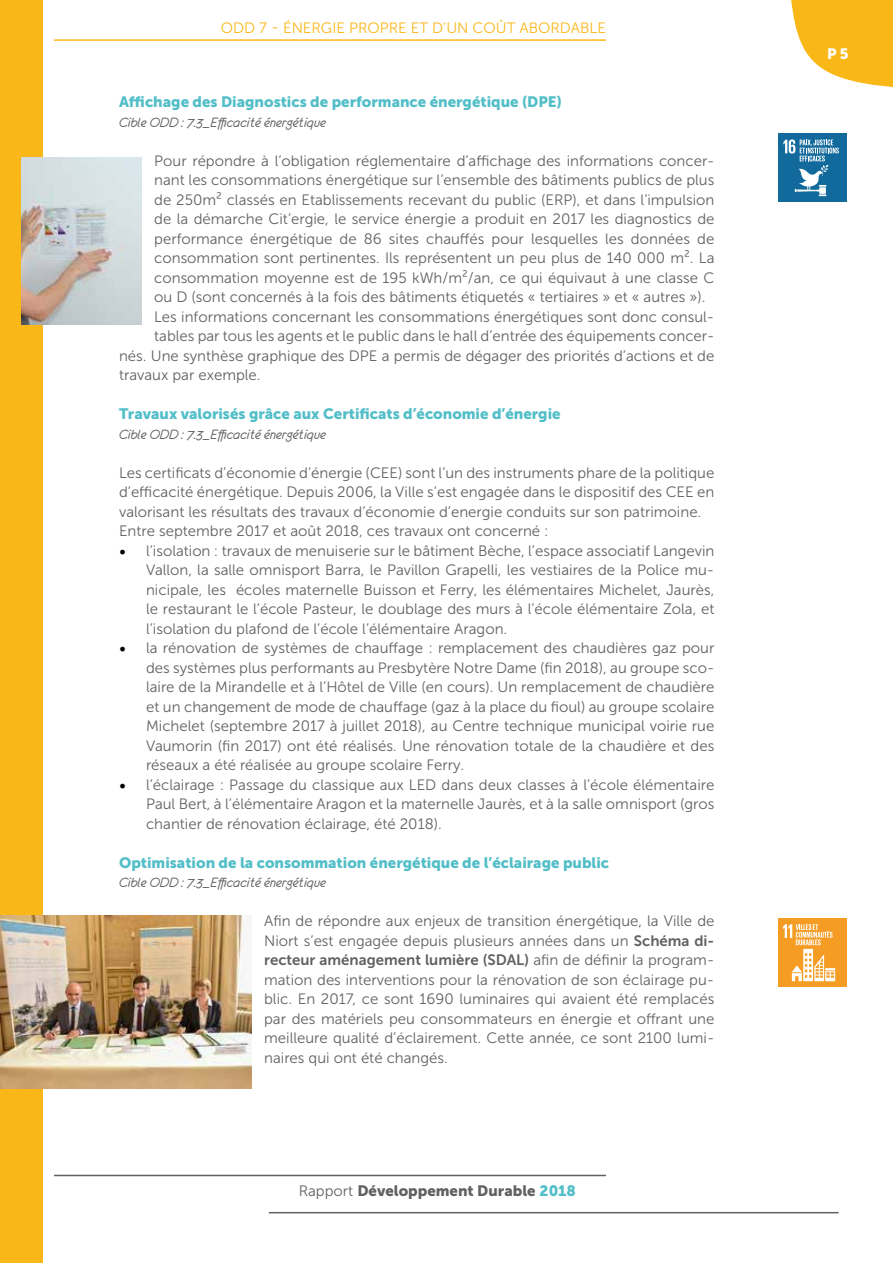
<style>
.page{position:relative;width:893px;height:1263px;background:#fff}
.page>*{position:absolute;margin:0;border:0;box-sizing:border-box;transform-origin:0 0}
.t1{font:15px/19.5px "Museo Sans 300";color:#626161;text-align:justify}
.t2{font:15px "Museo Sans 900";color:#52bec8}
.t3{font:15px "Eurofurenceitalic";color:#626161}
.t4{font:15px "Museo Sans 700";color:#626161}
.t5{font:15px "Museo Sans 300";color:#fab718}
.t6{font:15px "Museo Sans 900";color:#626161}
.t7{font:15px "Museo Sans 900";color:#fff}
.s1{font-family:"Minion Pro";font-size:18px;color:#000}
.s2{font-family:"Museo Sans 700"}
.s3{font-family:"Museo Sans 300"}
.s4{color:#52bec8}
</style>
<div class="page">
<hr style="left:54px;top:1175px;width:552px;height:1px;background:#626161">
<hr style="left:269px;top:1212px;width:569px;height:1px;background:#626161">
<svg style="left:791px;top:0;width:102px;height:87px"></svg>
<div style="left:0;top:0;width:43px;height:1263px;background:#fab718"></div>
<hr style="left:54px;top:39px;width:552px;height:2px;background:#fab718">
<div style="left:778px;top:134px;width:68px;height:68px;background:#11699c"></div>
<svg style="left:783px;top:139px;width:56px;height:57px"></svg>
<div style="left:778px;top:918px;width:68px;height:68px;background:#f59c24"></div>
<svg style="left:783px;top:924px;width:52px;height:57px"></svg>
<img style="left:21px;top:157px;width:120px;height:168px">
<img style="left:0;top:916px;width:251px;height:173px">
<p class="t5" style="left:221px;top:19px;width:387px">ODD 7 - ÉNERGIE PROPRE ET D’UN COÛT ABORDABLE</p>
<p class="t2" style="left:119px;top:94px;width:444px">Affichage des Diagnostics de performance énergétique (DPE)</p>
<p class="t3" style="left:119px;top:115px;width:208px">Cible ODD : 7.3_Efficacité énergétique</p>
<p class="t1" style="left:154px;top:151px;width:562px">Pour répondre à l’obligation réglementaire d’affichage des informations concer-</p>
<p class="t1" style="left:154px;top:170px;width:562px">nant les consommations énergétique sur l’ensemble des bâtiments publics de plus</p>
<p class="t1" style="left:154px;top:190px;width:562px">de 250m² classés en Etablissements recevant du public (ERP), et dans l’impulsion</p>
<p class="t1" style="left:154px;top:209px;width:562px">de la démarche Cit’ergie, le service énergie a produit en 2017 les diagnostics de</p>
<p class="t1" style="left:154px;top:229px;width:562px">performance énergétique de 86 sites chauffés pour lesquelles les données de</p>
<p class="t1" style="left:154px;top:248px;width:562px">consommation sont pertinentes. Ils représentent un peu plus de 140 000 m². La</p>
<p class="t1" style="left:154px;top:268px;width:562px">consommation moyenne est de 195 kWh/m²/an, ce qui équivaut à une classe C</p>
<p class="t1" style="left:154px;top:287px;width:553px">ou D (sont concernés à la fois des bâtiments étiquetés « tertiaires » et « autres »).</p>
<p class="t1" style="left:154px;top:307px;width:562px">Les informations concernant les consommations énergétiques sont donc consul-</p>
<p class="t1" style="left:154px;top:326px;width:562px">tables par tous les agents et le public dans le hall d’entrée des équipements concer-</p>
<p class="t1" style="left:119px;top:346px;width:597px">nés. Une synthèse graphique des DPE a permis de dégager des priorités d’actions et de</p>
<p class="t1" style="left:119px;top:365px;width:143px">travaux par exemple.</p>
<p class="t2" style="left:119px;top:406px;width:443px">Travaux valorisés grâce aux Certificats d’économie d’énergie</p>
<p class="t3" style="left:119px;top:427px;width:208px">Cible ODD : 7.3_Efficacité énergétique</p>
<p class="t1" style="left:119px;top:463px;width:597px;text-align:left">Les certificats d’économie d’énergie (CEE) sont l’un des instruments phare de la politique d’efficacité énergétique. Depuis 2006, la Ville s’est engagée dans le dispositif des CEE en valorisant les résultats des travaux d’économie d’energie conduits sur son patrimoine.<br>Entre septembre 2017 et août 2018, ces travaux ont concerné :</p>
<p class="t1" style="left:146px;top:541px;width:570px;text-indent:-27px"><span class="s1">•</span> l’isolation : travaux de menuiserie sur le bâtiment Bèche, l’espace associatif Langevin Vallon, la salle omnisport Barra, le Pavillon Grapelli, les vestiaires de la Police mu&shy;nicipale, les écoles maternelle Buisson et Ferry, les élémentaires Michelet, Jaurès, le restaurant le l’école Pasteur, le doublage des murs à l’école élémentaire Zola, et l’isolation du plafond de l’école l’élémentaire Aragon.</p>
<p class="t1" style="left:146px;top:638px;width:570px;text-indent:-27px"><span class="s1">•</span> la rénovation de systèmes de chauffage : remplacement des chaudières gaz pour des systèmes plus performants au Presbytère Notre Dame (fin 2018), au groupe sco&shy;laire de la Mirandelle et à l’Hôtel de Ville (en cours). Un remplacement de chaudière et un changement de mode de chauffage (gaz à la place du fioul) au groupe scolaire Michelet (septembre 2017 à juillet 2018), au Centre technique municipal voirie rue Vaumorin (fin 2017) ont été réalisés. Une rénovation totale de la chaudière et des réseaux a été réalisée au groupe scolaire Ferry.</p>
<p class="t1" style="left:146px;top:775px;width:570px;text-indent:-27px"><span class="s1">•</span> l’éclairage : Passage du classique aux LED dans deux classes à l’école élémentaire Paul Bert, à l’élémentaire Aragon et la maternelle Jaurès, et à la salle omnisport (gros chantier de rénovation éclairage, été 2018).</p>
<p class="t2" style="left:119px;top:854px;width:492px">Optimisation de la consommation énergétique de l’éclairage public</p>
<p class="t3" style="left:119px;top:875px;width:208px">Cible ODD : 7.3_Efficacité énergétique</p>
<p class="t1" style="left:264px;top:911px;width:452px">Afin de répondre aux enjeux de transition énergétique, la Ville de<br>Niort s’est engagée depuis plusieurs années dans un <span class="s2">Schéma di-</span></p>
<p class="t4" style="left:264px;top:952px;width:452px">recteur aménagement lumière (SDAL) <span class="s3">afin de définir la program-</span></p>
<p class="t1" style="left:264px;top:970px;width:452px">mation des interventions pour la rénovation de son éclairage pu&shy;blic. En 2017, ce sont 1690 luminaires qui avaient été remplacés par des matériels peu consommateurs en énergie et offrant une meilleure qualité d’éclairement. Cette année, ce sont 2100 lumi&shy;naires qui ont été changés.</p>
<p class="t6" style="left:299px;top:1182px;width:279px"><span class="s3">Rapport</span> Développement Durable <span class="s4">2018</span></p>
<p class="t7" style="left:827px;top:46px;width:23px">P 5</p>
</div>
